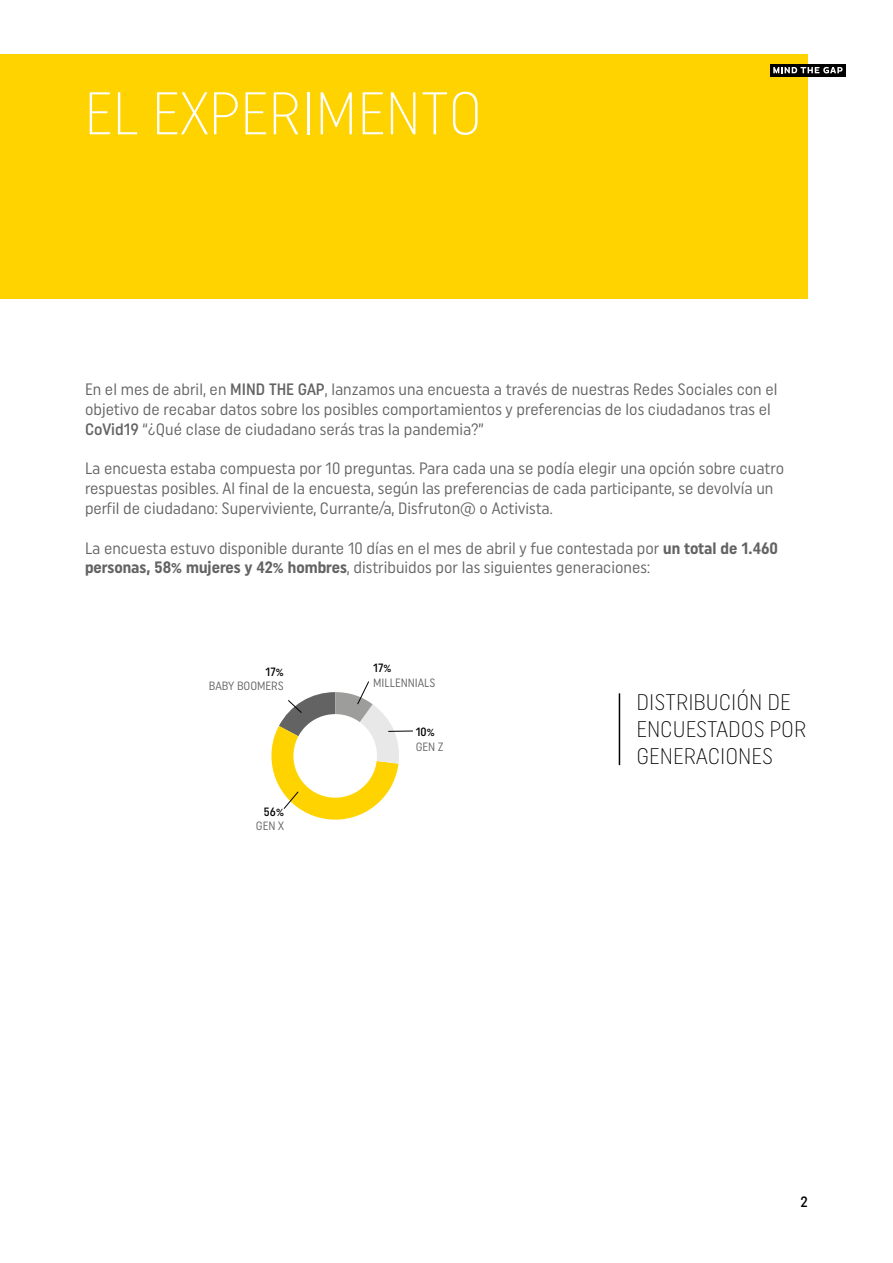
<style>
.page{position:relative;width:893px;height:1263px;background:#fff}
.page>*{position:absolute;margin:0;border:0;box-sizing:border-box;transform-origin:0 0}
.t1{font:300 60px "Uniform Condensed";color:#fff}
.t2{font:300 22.5px/27px "Uniform Condensed";color:#000}
.t3{font:16.5px/19.8px "Uniform Condensed";color:#646363}
.t4{font:500 15px "Uniform Condensed";color:#000}
.t5{font:12px "Uniform Condensed";color:#646363}
.t6{font:500 12px "Uniform Condensed";color:#000}
.s1{font-weight:500}
.s2{font-weight:700}
</style>
<div class="page">
<svg style="left:271px;top:681px;width:142px;height:139px"></svg>
<div style="left:293px;top:714px;width:84px;height:84px;background:#fff;border-radius:50%"></div>
<hr style="left:619px;top:693px;width:1px;height:72px;background:#000">
<div style="left:0;top:54px;width:807px;height:244px;background:#ffd300"></div>
<div style="left:770px;top:64px;width:76px;height:13px;background:#000"></div>
<svg style="left:773px;top:67px;width:69px;height:6px"></svg>
<h1 class="t1" style="left:84px;top:77px;width:400px">EL EXPERIMENTO</h1>
<p class="t3" style="left:85px;top:379px;width:694px">En el mes de abril, en <span class="s1">MIND THE GAP</span>, lanzamos una encuesta a través de nuestras Redes Sociales con el objetivo de recabar datos sobre los posibles comportamientos y preferencias de los ciudadanos tras el<br><span class="s1">CoVid19</span> “¿Qué clase de ciudadano serás tras la pandemia?”</p>
<p class="t3" style="left:85px;top:458px;width:700px">La encuesta estaba compuesta por 10 preguntas. Para cada una se podía elegir una opción sobre cuatro respuestas posibles. Al final de la encuesta, según las preferencias de cada participante, se devolvía un perfil de ciudadano: Superviviente, Currante/a, Disfruton@ o Activista.</p>
<p class="t3" style="left:85px;top:537px;width:695px">La encuesta estuvo disponible durante 10 días en el mes de abril y fue contestada por <span class="s2">un total de 1.460 personas, 58% mujeres y 42% hombres</span>, distribuidos por las siguientes generaciones:</p>
<p class="t6" style="left:266px;top:664px;width:20px">17%</p>
<p class="t5" style="left:209px;top:679px;width:76px">BABY BOOMERS</p>
<p class="t6" style="left:264px;top:804px;width:22px">56%</p>
<p class="t5" style="left:256px;top:819px;width:30px">GEN X</p>
<p class="t6" style="left:373px;top:661px;width:20px">17%</p>
<p class="t5" style="left:373px;top:675px;width:64px">MILLENNIALS</p>
<p class="t6" style="left:416px;top:725px;width:20px">10%</p>
<p class="t5" style="left:416px;top:740px;width:30px">GEN Z</p>
<h2 class="t2" style="left:636px;top:688px;width:171px">DISTRIBUCIÓN DE<br>ENCUESTADOS POR<br>GENERACIONES</h2>
<p class="t4" style="left:801px;top:1193px;width:9px">2</p>
</div>
